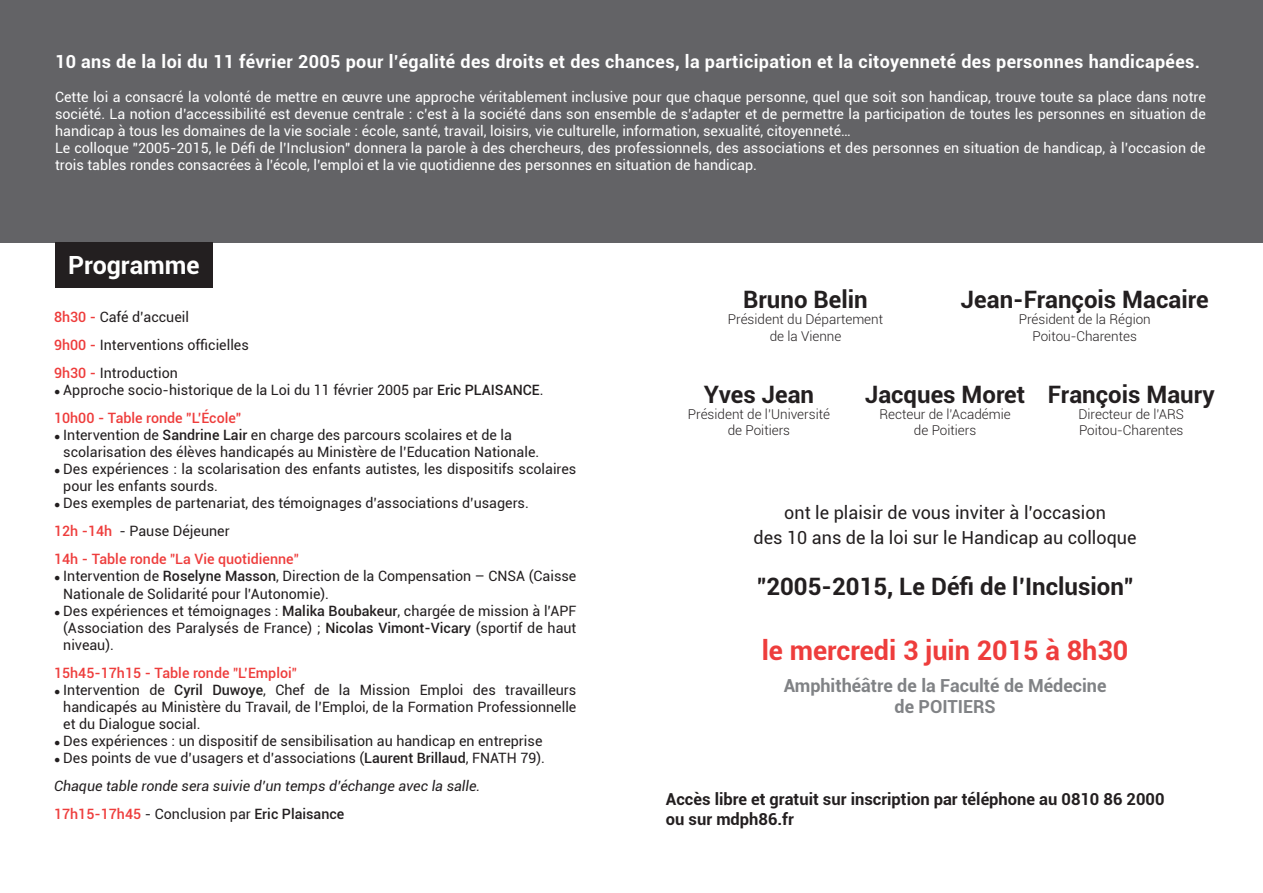
<style>
.page{position:relative;width:1263px;height:893px;background:#fff}
.page>*{position:absolute;margin:0;border:0;box-sizing:border-box;transform-origin:0 0}
.t1{font:700 27px "Roboto";color:#ee3d3c}
.t2{font:700 25.05px "Roboto";color:#fff}
.t3{font:700 24px "Roboto";color:#231f20}
.t4{font:700 18px "Roboto";letter-spacing:.02em;color:#fff}
.t5{font:18px "Roboto";color:#231f20}
.t6{font:700 18px "Roboto";color:#808285}
.t7{font:700 16.5px "Roboto";color:#231f20}
.t8{font:14.25px/17.1px "Roboto";color:#231f20}
.t9{font:14.25px/17.1px "Roboto";color:#fff;text-align:justify}
.t10{font:500 14.25px "Roboto";color:#ee3d3c}
.t11{font:italic 14.25px "Roboto";color:#231f20}
.t12{font:300 13.5px "Roboto";color:#231f20}
.s1{font-weight:500;color:#ee3d3c}
.s2{font-family:"Arial";font-size:10.5px}
.s3{font-weight:500}
.s4{font-weight:400}
</style>
<div class="page">
<div style="left:0;top:0;width:1263px;height:242px;background:#636366"></div>
<div style="left:55px;top:242px;width:158px;height:46px;background:#231f20"></div>
<p class="t4" style="left:55px;top:48px;width:1146px">10 ans de la loi du 11 février 2005 pour l’égalité des droits et des chances, la participation et la citoyenneté des personnes handicapées.</p>
<p class="t9" style="left:55px;top:88px;width:1152px">Cette loi a consacré la volonté de mettre en œuvre une approche véritablement inclusive pour que chaque personne, quel que soit son handicap, trouve toute sa place dans notre société. La notion d’accessibilité est devenue centrale : c’est à la société dans son ensemble de s’adapter et de permettre la participation de toutes les personnes en situation de handicap à tous les domaines de la vie sociale : école, santé, travail, loisirs, vie culturelle, information, sexualité, citoyenneté…</p>
<p class="t9" style="left:55px;top:139px;width:1152px">Le colloque "2005-2015, le Défi de l’Inclusion" donnera la parole à des chercheurs, des professionnels, des associations et des personnes en situation de handicap, à l’occasion de trois tables rondes consacrées à l’école, l’emploi et la vie quotidienne des personnes en situation de handicap.</p>
<p class="t2" style="left:68px;top:248px;width:133px">Programme</p>
<p class="t8" style="left:54px;top:308px;width:136px"><span class="s1">8h30 -</span> Café d’accueil</p>
<p class="t8" style="left:54px;top:336px;width:196px"><span class="s1">9h00 -</span> Interventions officielles</p>
<p class="t8" style="left:54px;top:364px;width:125px"><span class="s1">9h30 -</span> Introduction</p>
<p class="t8" style="left:54px;top:381px;width:491px"><span class="s2">●</span> Approche socio-historique de la Loi du 11 février 2005 par <span class="s3">Eric PLAISANCE</span>.</p>
<p class="t10" style="left:54px;top:408px;width:189px">10h00 - Table ronde "L’École"</p>
<p class="t8" style="left:63px;top:426px;width:477px;text-indent:-9px"><span class="s2">●</span> Intervention de <span class="s3">Sandrine Lair</span> en charge des parcours scolaires et de la scolarisation des élèves handicapés au Ministère de l’Education Nationale.</p>
<p class="t8" style="left:63px;top:460px;width:515px;text-indent:-9px"><span class="s2">●</span> Des expériences : la scolarisation des enfants autistes, les dispositifs scolaires pour les enfants sourds.</p>
<p class="t8" style="left:54px;top:494px;width:476px"><span class="s2">●</span> Des exemples de partenariat, des témoignages d’associations d’usagers.</p>
<p class="t8" style="left:54px;top:522px;width:177px"><span class="s1">12h -14h</span> - Pause Déjeuner</p>
<p class="t10" style="left:54px;top:549px;width:246px">14h - Table ronde <span class="s4">"</span>La Vie quotidienne<span class="s4">"</span></p>
<p class="t8" style="left:63px;top:567px;width:515px;text-indent:-9px"><span class="s2">●</span> Intervention de <span class="s3">Roselyne Masson</span>, Direction de la Compensation – CNSA (Caisse<br>Nationale de Solidarité pour l’Autonomie).</p>
<p class="t8" style="left:63px;top:601px;width:515px;text-align:justify;text-indent:-9px"><span class="s2">●</span> Des expériences et témoignages : <span class="s3">Malika Boubakeur</span>, chargée de mission à l’APF (Association des Paralysés de France) ; <span class="s3">Nicolas Vimont-Vicary</span> (sportif de haut niveau).</p>
<p class="t10" style="left:54px;top:663px;width:244px">15h45-17h15 - Table ronde <span class="s4">"</span>L’Emploi<span class="s4">"</span></p>
<p class="t8" style="left:63px;top:681px;width:515px;text-align:justify;text-indent:-9px"><span class="s2">●</span> Intervention de <span class="s3">Cyril Duwoye</span>, Chef de la Mission Emploi des travailleurs handicapés au Ministère du Travail, de l’Emploi, de la Formation Professionnelle et du Dialogue social.</p>
<p class="t8" style="left:54px;top:732px;width:490px"><span class="s2">●</span> Des expériences : un dispositif de sensibilisation au handicap en entreprise</p>
<p class="t8" style="left:54px;top:749px;width:493px"><span class="s2">●</span> Des points de vue d’usagers et d’associations (<span class="s3">Laurent Brillaud</span>, FNATH 79).</p>
<p class="t11" style="left:54px;top:776px;width:428px">Chaque table ronde sera suivie d’un temps d’échange avec la salle.</p>
<p class="t8" style="left:54px;top:805px;width:292px"><span class="s1">17h15-17h45</span> - Conclusion par <span class="s3">Eric Plaisance</span></p>
<p class="t3" style="left:743px;top:283px;width:126px">Bruno Belin</p>
<p class="t12" style="left:728px;top:310px;width:157px">Président du Département</p>
<p class="t12" style="left:770px;top:326px;width:73px">de la Vienne</p>
<p class="t3" style="left:961px;top:283px;width:249px">Jean-François Macaire</p>
<p class="t12" style="left:1019px;top:310px;width:134px">Président de la Région</p>
<p class="t12" style="left:1032px;top:326px;width:106px">Poitou-Charentes</p>
<p class="t3" style="left:704px;top:377px;width:112px">Yves Jean</p>
<p class="t12" style="left:688px;top:405px;width:144px">Président de l’Université</p>
<p class="t12" style="left:728px;top:421px;width:64px">de Poitiers</p>
<p class="t3" style="left:865px;top:377px;width:162px">Jacques Moret</p>
<p class="t12" style="left:879px;top:405px;width:133px">Recteur de l’Académie</p>
<p class="t12" style="left:914px;top:421px;width:64px">de Poitiers</p>
<p class="t3" style="left:1048px;top:377px;width:168px">François Maury</p>
<p class="t12" style="left:1078px;top:405px;width:107px">Directeur de l’ARS</p>
<p class="t12" style="left:1079px;top:421px;width:106px">Poitou-Charentes</p>
<p class="t5" style="left:784px;top:500px;width:323px">ont le plaisir de vous inviter à l’occasion</p>
<p class="t5" style="left:754px;top:525px;width:384px">des 10 ans de la loi sur le Handicap au colloque</p>
<p class="t3" style="left:757px;top:570px;width:378px">"2005-2015, Le Défi de l’Inclusion"</p>
<p class="t1" style="left:762px;top:632px;width:368px">le mercredi 3 juin 2015 à 8h30</p>
<p class="t6" style="left:784px;top:673px;width:324px">Amphithéâtre de la Faculté de Médecine</p>
<p class="t6" style="left:894px;top:694px;width:103px">de POITIERS</p>
<p class="t7" style="left:666px;top:788px;width:500px">Accès libre et gratuit sur inscription par téléphone au 0810 86 2000</p>
<p class="t7" style="left:666px;top:808px;width:129px">ou sur mdph86.fr</p>
</div>
